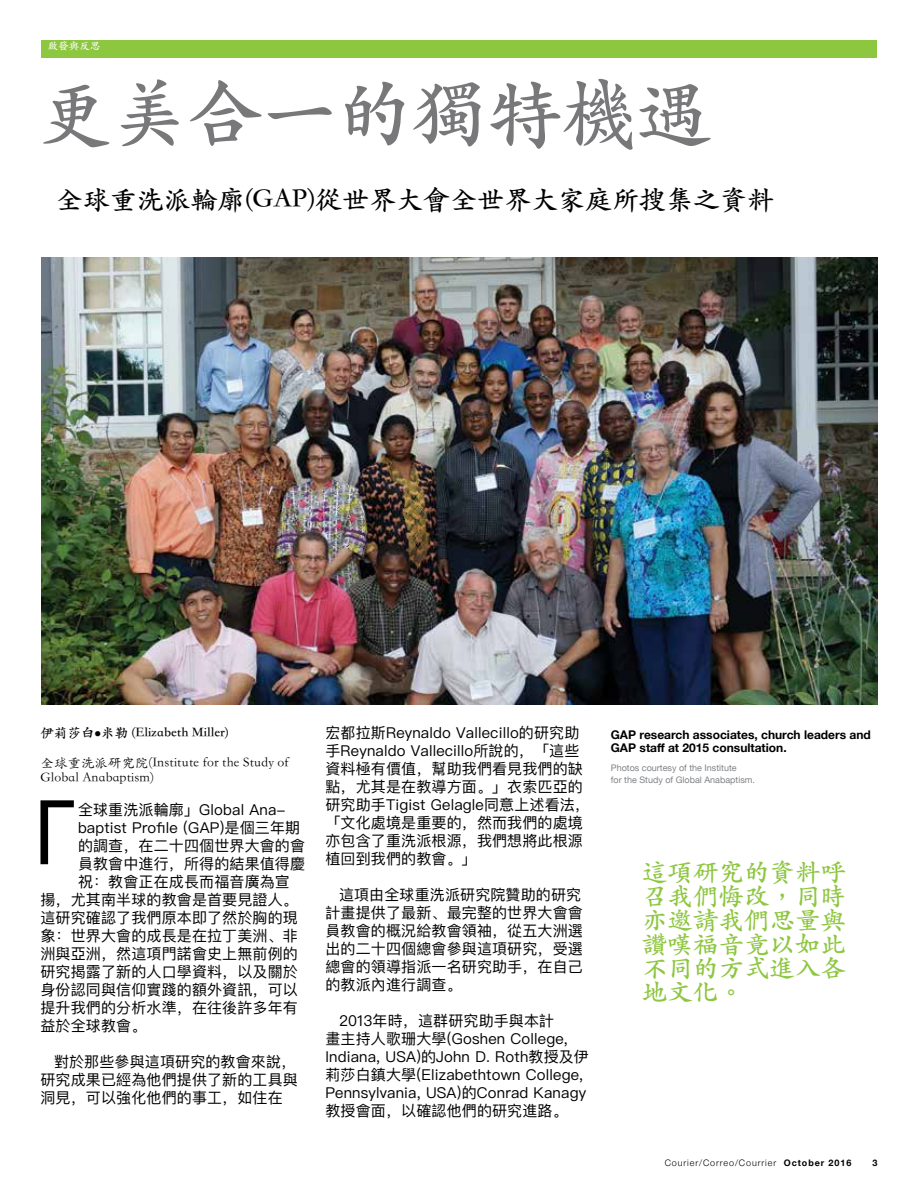
<style>
.page{position:relative;width:918px;height:1188px;background:#fff}
.page>*{position:absolute;margin:0;border:0;box-sizing:border-box;transform-origin:0 0}
.t1{font:104.25px "Ping Fang SC";color:#000}
.t2{font:76.5px "ST Kai Ti TC Bold";letter-spacing:-.02em;color:#78787a}
.t3{font:27px "ST Kai Ti TC Bold";color:#000}
.t4{font:25.5px/24px "ST Kai Ti TC Bold";color:#8dc63f;text-align:justify}
.t5{font:15px/18px "Ping Fang SC";letter-spacing:.01em;color:#000;text-align:justify}
.t6{font:13.5px/15px "ST Kai Ti TC Regular";color:#000}
.t7{font:13.5px "ST Kai Ti TC Bold";color:#000}
.t8{font:700 12px/13.5px "Helvetica Neue";color:#000}
.t9{font:10.5px "ST Kai Ti TC Bold";color:#fff}
.t10{font:9px/12px "Helvetica Neue";color:#808285}
.t11{font:300 9px "Helvetica Neue";letter-spacing:.1em;color:#000}
.t12{font:700 9px "Helvetica Neue";color:#000}
.s1{font-weight:700}
</style>
<div class="page">
<div style="left:41px;top:40px;width:836px;height:18px;background:#8dc63f"></div>
<img style="left:41px;top:258px;width:837px;height:446px">
<p class="t9" style="left:48px;top:39px;width:54px">啟發與反思</p>
<h2 class="t2" style="left:36px;top:65px;width:678px">更美合一的獨特機遇</h2>
<h3 class="t3" style="left:56px;top:183px;width:720px">全球重洗派輪廓(GAP)從世界大會全世界大家庭所搜集之資料</h3>
<p class="t7" style="left:40px;top:724px;width:190px">伊莉莎白●米勒 (Elizabeth Miller)</p>
<p class="t6" style="left:40px;top:754px;width:250px">全球重洗派研究院(Institute for the Study of<br>Global Anabaptism)</p>
<h1 class="t1" style="left:-27px;top:785px;width:106px">「</h1>
<p class="t5" style="left:78px;top:800px;width:209px">全球重洗派輪廓」Global Ana-</p>
<p class="t5" style="left:78px;top:818px;width:224px">baptist Profile (GAP)是個三年期</p>
<p class="t5" style="left:78px;top:836px;width:229px">的調查，在二十四個世界大會的會</p>
<p class="t5" style="left:78px;top:854px;width:229px">員教會中進行，所得的結果值得慶</p>
<p class="t5" style="left:78px;top:872px;width:213px">祝：教會正在成長而福音廣為宣</p>
<p class="t5" style="left:41px;top:890px;width:259px">揚，尤其南半球的教會是首要見證人。</p>
<p class="t5" style="left:41px;top:908px;width:259px">這研究確認了我們原本即了然於胸的現</p>
<p class="t5" style="left:41px;top:926px;width:259px">象：世界大會的成長是在拉丁美洲、非</p>
<p class="t5" style="left:41px;top:944px;width:259px">洲與亞洲，然這項門諾會史上無前例的</p>
<p class="t5" style="left:41px;top:962px;width:259px">研究揭露了新的人口學資料，以及關於</p>
<p class="t5" style="left:41px;top:980px;width:259px">身份認同與信仰實踐的額外資訊，可以</p>
<p class="t5" style="left:41px;top:998px;width:259px">提升我們的分析水準，在往後許多年有</p>
<p class="t5" style="left:41px;top:1016px;width:107px">益於全球教會。</p>
<p class="t5" style="left:41px;top:1052px;width:259px;text-indent:14px">對於那些參與這項研究的教會來說，研究成果已經為他們提供了新的工具與洞見，可以強化他們的事工，如住在</p>
<p class="t5" style="left:326px;top:724px;width:266px;text-align:left">宏都拉斯Reynaldo Vallecillo的研究助手Reynaldo Vallecillo所說的，「這些資料極有價值，幫助我們看見我們的缺點，尤其是在教導方面。」衣索匹亞的研究助手Tigist Gelagle同意上述看法，「文化處境是重要的，然而我們的處境亦包含了重洗派根源，我們想將此根源植回到我們的教會。」</p>
<p class="t5" style="left:326px;top:886px;width:259px;text-indent:13px">這項由全球重洗派研究院贊助的研究計畫提供了最新、最完整的世界大會會員教會的概況給教會領袖，從五大洲選出的二十四個總會參與這項研究，受選總會的領導指派一名研究助手，在自己的教派內進行調查。</p>
<p class="t5" style="left:326px;top:1012px;width:265px;text-align:left;text-indent:13px">2013年時，這群研究助手與本計<br>畫主持人歌珊大學(Goshen College,<br>Indiana, USA)的John D. Roth教授及伊莉莎白鎮大學(Elizabethtown College,<br>Pennsylvania, USA)的Conrad Kanagy教授會面，以確認他們的研究進路。</p>
<p class="t8" style="left:611px;top:728px;width:262px">GAP research associates, church leaders and<br>GAP staff at 2015 consultation.</p>
<p class="t10" style="left:611px;top:762px;width:146px">Photos courtesy of the Institute<br>for the Study of Global Anabaptism.</p>
<h3 class="t4" style="left:642px;top:859px;width:205px">這項研究的資料呼召我們悔改，同時亦邀請我們思量與讚嘆福音竟以如此不同的方式進入各地文化。</h3>
<p class="t11" style="left:665px;top:1156px;width:188px">Courier/Correo/Courrier <span class="s1">October 2016</span></p>
<p class="t12" style="left:872px;top:1156px;width:7px">3</p>
</div>
